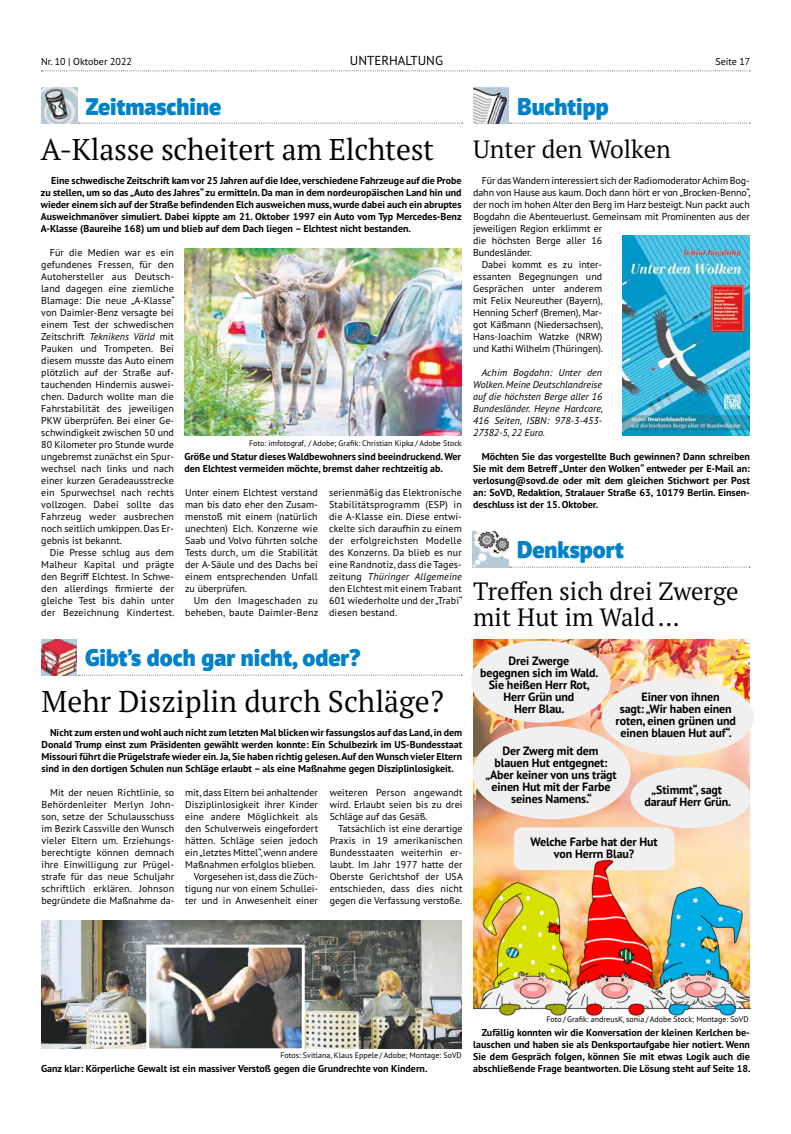
<style>
.page{position:relative;width:791px;height:1134px;background:#fff}
.page>*{position:absolute;margin:0;border:0;box-sizing:border-box;transform-origin:0 0}
.t1{font:30px "PT Serif Pro";letter-spacing:-.005em;color:#000}
.t2{font:25px/26px "PT Serif Pro";color:#000}
.t3{font:900 24px "PT Sans Pro";color:#0081c9}
.t4{font:13px "PT Sans Pro";color:#000}
.t5{font:700 12px/12px "PT Sans Pro";letter-spacing:-.01em;color:#000;text-align:center}
.t6{font:10px/12px "PT Sans Pro";color:#000;text-align:justify}
.t7{font:700 10px/12px "PT Sans Pro";color:#000;text-align:justify}
.t8{font:italic 10px/12px "PT Sans Pro";letter-spacing:.005em;color:#000;text-align:justify}
.t9{font:8px "PT Sans Pro";color:#000}
.s1{font-style:italic}
</style>
<div class="page">
<img style="left:474px;top:640px;width:276px;height:216px">
<img style="left:41px;top:640px;width:36px;height:36px">
<svg style="left:78px;top:675px;width:384px;height:1px"></svg>
<svg style="left:510px;top:123px;width:240px;height:1px"></svg>
<img style="left:473px;top:88px;width:36px;height:36px">
<img style="left:473px;top:532px;width:36px;height:36px">
<svg style="left:510px;top:567px;width:240px;height:1px"></svg>
<img style="left:42px;top:920px;width:420px;height:128px">
<img style="left:150px;top:949px;width:151px;height:98px">
<div style="left:146px;top:945px;width:159px;height:106px;border:3px solid #fff"></div>
<svg style="left:79px;top:123px;width:384px;height:1px"></svg>
<img style="left:41px;top:88px;width:36px;height:36px">
<img style="left:185px;top:249px;width:276px;height:187px">
<img style="left:622px;top:236px;width:128px;height:200px">
<div style="left:471px;top:641px;width:140px;height:82px;background:#f0f0f0;border-radius:50%"></div>
<div style="left:601px;top:678px;width:153px;height:78px;background:#f0f0f0;border-radius:50%"></div>
<div style="left:472px;top:726px;width:158px;height:93px;background:#f0f0f0;border-radius:50%"></div>
<div style="left:630px;top:767px;width:121px;height:61px;background:#f0f0f0;border-radius:50%"></div>
<div style="left:514px;top:827px;width:160px;height:43px;background:#f0f0f0;border-radius:9px"></div>
<img style="left:473px;top:856px;width:277px;height:160px">
<svg style="left:42px;top:70px;width:708px;height:1px"></svg>
<p class="t6" style="left:41px;top:55px;width:92px">Nr. 10 | Oktober 2022</p>
<h3 class="t4" style="left:350px;top:52px;width:95px">UNTERHALTUNG</h3>
<p class="t6" style="left:715px;top:55px;width:36px">Seite 17</p>
<h3 class="t3" style="left:86px;top:90px;width:137px">Zeitmaschine</h3>
<h1 class="t1" style="left:41px;top:130px;width:395px">A-Klasse scheitert am Elchtest</h1>
<p class="t7" style="left:41px;top:174px;width:422px;text-indent:10px">Eine schwedische Zeitschrift kam vor 25 Jahren auf die Idee, verschiedene Fahrzeuge auf die Probe zu stellen, um so das „Auto des Jahres“ zu ermitteln. Da man in dem nordeuropäischen Land hin und wieder einem sich auf der Straße befindenden Elch ausweichen muss, wurde dabei auch ein abruptes Ausweichmanöver simuliert. Dabei kippte am 21. Oktober 1997 ein Auto vom Typ Mercedes-Benz A-Klasse (Baureihe 168) um und blieb auf dem Dach liegen – Elchtest nicht bestanden.</p>
<p class="t6" style="left:41px;top:246px;width:135px;text-indent:8px">Für die Medien war es ein gefundenes Fressen, für den Autohersteller aus Deutsch&shy;land dagegen eine ziemliche Blamage: Die neue „A-Klasse“ von Daimler-Benz versagte bei einem Test der schwedischen Zeitschrift <span class="s1">Teknikens Värld</span> mit Pauken und Trompeten. Bei diesem musste das Auto einem plötzlich auf der Straße auf&shy;tauchenden Hindernis auswei&shy;chen. Dadurch wollte man die Fahrstabilität des jeweiligen PKW überprüfen. Bei einer Ge&shy;schwindigkeit zwischen 50 und 80 Kilometer pro Stunde wurde ungebremst zunächst ein Spur&shy;wechsel nach links und nach einer kurzen Geradeausstrecke ein Spurwechsel nach rechts vollzogen. Dabei sollte das Fahrzeug weder ausbrechen noch seitlich umkippen. Das Er&shy;gebnis ist bekannt.</p>
<p class="t6" style="left:41px;top:546px;width:135px;text-indent:8px">Die Presse schlug aus dem Malheur Kapital und prägte den Begriff Elchtest. In Schwe&shy;den allerdings firmierte der gleiche Test bis dahin unter der Bezeichnung Kindertest.</p>
<p class="t9" style="left:249px;top:438px;width:214px">Foto: imfotograf, / Adobe; Grafik: Christian Kipka / Adobe Stock</p>
<p class="t7" style="left:184px;top:450px;width:278px">Größe und Statur dieses Waldbewohners sind beeindruckend. Wer den Elchtest vermeiden möchte, bremst daher rechtzeitig ab.</p>
<p class="t6" style="left:185px;top:486px;width:134px">Unter einem Elchtest verstand man bis dato eher den Zusam&shy;menstoß mit einem (natürlich unechten) Elch. Konzerne wie Saab und Volvo führten solche Tests durch, um die Stabilität der A-Säule und des Dachs bei einem entsprechenden Unfall zu überprüfen.</p>
<p class="t6" style="left:185px;top:594px;width:134px;text-align:right">Um den Imageschaden zu beheben, baute Daimler-Benz</p>
<p class="t6" style="left:329px;top:486px;width:135px">serienmäßig das Elektronische Stabilitätsprogramm (ESP) in die A-Klasse ein. Diese entwi&shy;ckelte sich daraufhin zu einem der erfolgreichsten Modelle des Konzerns. Da blieb es nur eine Randnotiz, dass die Tages&shy;zeitung <span class="s1">Thüringer Allgemeine </span>den Elchtest mit einem Trabant 601 wiederholte und der „Trabi“ diesen bestand.</p>
<h3 class="t3" style="left:85px;top:642px;width:277px">Gibt’s doch gar nicht, oder?</h3>
<h1 class="t1" style="left:42px;top:682px;width:404px">Mehr Disziplin durch Schläge?</h1>
<p class="t7" style="left:42px;top:726px;width:422px;text-indent:8px">Nicht zum ersten und wohl auch nicht zum letzten Mal blicken wir fassungslos auf das Land, in dem Donald Trump einst zum Präsidenten gewählt werden konnte: Ein Schulbezirk im US-Bundesstaat Missouri führt die Prügelstrafe wieder ein. Ja, Sie haben richtig gelesen. Auf den Wunsch vieler Eltern sind in den dortigen Schulen nun Schläge erlaubt – als eine Maßnahme gegen Disziplinlosigkeit.</p>
<p class="t6" style="left:42px;top:786px;width:134px;text-indent:9px">Mit der neuen Richtlinie, so Behördenleiter Merlyn John&shy;son, setze der Schulausschuss im Bezirk Cassville den Wunsch vieler Eltern um. Erziehungs&shy;berechtigte können demnach ihre Einwilligung zur Prügel&shy;strafe für das neue Schuljahr schriftlich erklären. Johnson begründete die Maßnahme da-</p>
<p class="t6" style="left:185px;top:786px;width:134px;text-align:right">mit, dass Eltern bei anhaltender<br>Disziplinlosigkeit ihrer Kinder eine andere Möglichkeit als den Schulverweis eingefordert hätten. Schläge seien jedoch ein „letztes Mittel“, wenn andere<br>Maßnahmen erfolglos blieben.<br>Vorgesehen ist, dass die Züch&shy;tigung nur von einem Schullei&shy;ter und in Anwesenheit einer</p>
<p class="t6" style="left:330px;top:786px;width:134px">weiteren Person angewandt wird. Erlaubt seien bis zu drei Schläge auf das Gesäß.</p>
<p class="t6" style="left:330px;top:822px;width:135px;text-indent:8px">Tatsächlich ist eine derartige Praxis in 19 amerikanischen Bundesstaaten weiterhin er&shy;laubt. Im Jahr 1977 hatte der Oberste Gerichtshof der USA entschieden, dass dies nicht gegen die Verfassung verstoße.</p>
<h3 class="t3" style="left:517px;top:91px;width:93px">Buchtipp</h3>
<h2 class="t2" style="left:473px;top:136px;width:199px">Unter den Wolken</h2>
<p class="t6" style="left:482px;top:174px;width:270px">Für das Wandern interessiert sich der Radiomoderator Achim Bog-</p>
<p class="t6" style="left:473px;top:186px;width:279px">dahn von Hause aus kaum. Doch dann hört er von „Brocken-Benno“,</p>
<p class="t6" style="left:473px;top:198px;width:278px">der noch im hohen Alter den Berg im Harz besteigt. Nun packt auch</p>
<p class="t6" style="left:473px;top:210px;width:278px">Bogdahn die Abenteuerlust. Gemeinsam mit Prominenten aus der</p>
<p class="t6" style="left:473px;top:222px;width:131px">jeweiligen Region erklimmt er</p>
<p class="t6" style="left:473px;top:234px;width:131px">die höchsten Berge aller 16</p>
<p class="t6" style="left:473px;top:246px;width:60px">Bundesländer.</p>
<p class="t6" style="left:482px;top:258px;width:122px">Dabei kommt es zu inter-</p>
<p class="t6" style="left:473px;top:270px;width:131px">essanten Begegnungen und</p>
<p class="t6" style="left:473px;top:282px;width:130px">Gesprächen unter anderem</p>
<p class="t6" style="left:473px;top:294px;width:131px">mit Felix Neureuther (Bayern),</p>
<p class="t6" style="left:473px;top:306px;width:131px">Henning Scherf (Bremen), Mar-</p>
<p class="t6" style="left:473px;top:318px;width:131px">got Käßmann (Niedersachsen),</p>
<p class="t6" style="left:473px;top:330px;width:131px">Hans-Joachim Watzke (NRW)</p>
<p class="t6" style="left:473px;top:342px;width:131px">und Kathi Wilhelm (Thüringen).</p>
<p class="t8" style="left:473px;top:366px;width:131px;text-indent:8px">Achim Bogdahn: Unter den Wolken. Meine Deutschlandreise auf die höchsten Berge aller 16<br>Bundesländer. Heyne Hardcore, 416 Seiten, ISBN: 978-3-453- 27382-5, 22 Euro.</p>
<p class="t7" style="left:473px;top:450px;width:278px;text-indent:8px">Möchten Sie das vorgestellte Buch gewinnen? Dann schreiben Sie mit dem Betreff „Unter den Wolken“ entweder per E-Mail an: verlosung@sovd.de oder mit dem gleichen Stichwort per Post an: SoVD, Redaktion, Stralauer Straße 63, 10179 Berlin. Einsen&shy;deschluss ist der 15. Oktober.</p>
<h3 class="t3" style="left:517px;top:534px;width:108px">Denksport</h3>
<h2 class="t2" style="left:473px;top:577px;width:267px">Treffen sich drei Zwerge mit Hut im Wald ...</h2>
<p class="t5" style="left:480px;top:654px;width:120px">Drei Zwerge<br>begegnen sich im Wald.<br>Sie heißen Herr Rot,<br>Herr Grün und<br>Herr Blau.</p>
<p class="t5" style="left:641px;top:691px;width:80px">Einer von ihnen</p>
<p class="t5" style="left:620px;top:703px;width:113px">sagt: „Wir haben einen</p>
<p class="t5" style="left:616px;top:715px;width:122px">roten, einen grünen und</p>
<p class="t5" style="left:620px;top:727px;width:113px">einen blauen Hut auf“.</p>
<p class="t5" style="left:485px;top:744px;width:133px">Der Zwerg mit dem blauen Hut entgegnet: „Aber keiner von uns trägt einen Hut mit der Farbe seines Namens.“</p>
<p class="t5" style="left:644px;top:783px;width:88px">„Stimmt“, sagt darauf Herr Grün.</p>
<p class="t5" style="left:530px;top:835px;width:129px">Welche Farbe hat der Hut von Herrn Blau?</p>
<p class="t9" style="left:280px;top:1050px;width:183px">Fotos: Svitlana, Klaus Eppele / Adobe; Montage: SoVD</p>
<p class="t7" style="left:41px;top:1062px;width:388px">Ganz klar: Körperliche Gewalt ist ein massiver Verstoß gegen die Grundrechte von Kindern.</p>
<p class="t9" style="left:546px;top:1014px;width:204px">Foto / Grafik: andreusK, sonia / Adobe Stock; Montage: SoVD</p>
<p class="t7" style="left:473px;top:1026px;width:279px;text-indent:8px">Zufällig konnten wir die Konversation der kleinen Kerlchen be&shy;lauschen und haben sie als Denksportaufgabe hier notiert. Wenn Sie dem Gespräch folgen, können Sie mit etwas Logik auch die abschließende Frage beantworten. Die Lösung steht auf Seite 18.</p>
</div>
